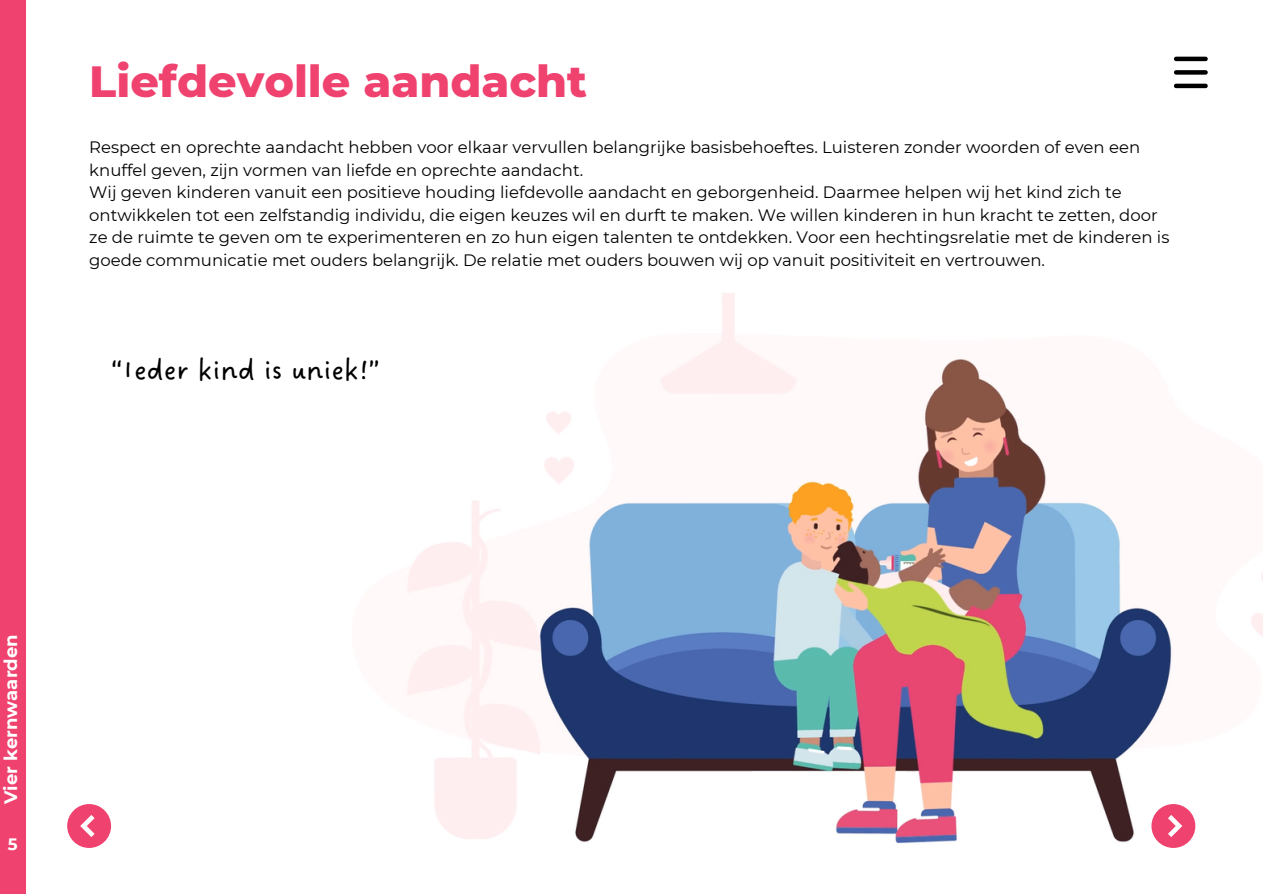
<style>
.page{position:relative;width:1263px;height:894px;background:#fff}
.page>*{position:absolute;margin:0;border:0;box-sizing:border-box;transform-origin:0 0}
.t1{font:800 44.55px "Montserrat";color:#ef426f}
.t2{font:30px "DO Sans Regular";color:#000}
.t3{font:700 18px "Montserrat";color:#fff}
.t4{font:16.5px/22.5px "Montserrat";color:#000}
.t5{font:700 16.5px "Montserrat";color:#fff}
</style>
<div class="page">
<img style="left:407px;top:293px;width:856px;height:555px">
<svg style="left:1174px;top:56px;width:34px;height:33px"></svg>
<div style="left:0;top:0;width:25px;height:893px;background:#ef426f"></div>
<svg style="left:67px;top:804px;width:44px;height:43px"></svg>
<svg style="left:1151px;top:803px;width:44px;height:44px"></svg>
<p class="t1" style="left:89px;top:54px;width:499px">Liefdevolle aandacht</p>
<p class="t4" style="left:89px;top:136px;width:1052px">Respect en oprechte aandacht hebben voor elkaar vervullen belangrijke basisbehoeftes. Luisteren zonder woorden of even een knuffel geven, zijn vormen van liefde en oprechte aandacht.</p>
<p class="t4" style="left:89px;top:181px;width:1082px">Wij geven kinderen vanuit een positieve houding liefdevolle aandacht en geborgenheid. Daarmee helpen wij het kind zich te ontwikkelen tot een zelfstandig individu, die eigen keuzes wil en durft te maken. We willen kinderen in hun kracht te zetten, door ze de ruimte te geven om te experimenteren en zo hun eigen talenten te ontdekken. Voor een hechtingsrelatie met de kinderen is goede communicatie met ouders belangrijk. De relatie met ouders bouwen wij op vanuit positiviteit en vertrouwen.</p>
<p class="t2" style="left:111px;top:352px;width:270px">“Ieder kind is uniek!”</p>
<p class="t3" style="left:0;top:803px;width:171px;rotate:-90deg">Vier kernwaarden</p>
<p class="t5" style="left:8px;top:833px;width:11px">5</p>
</div>
